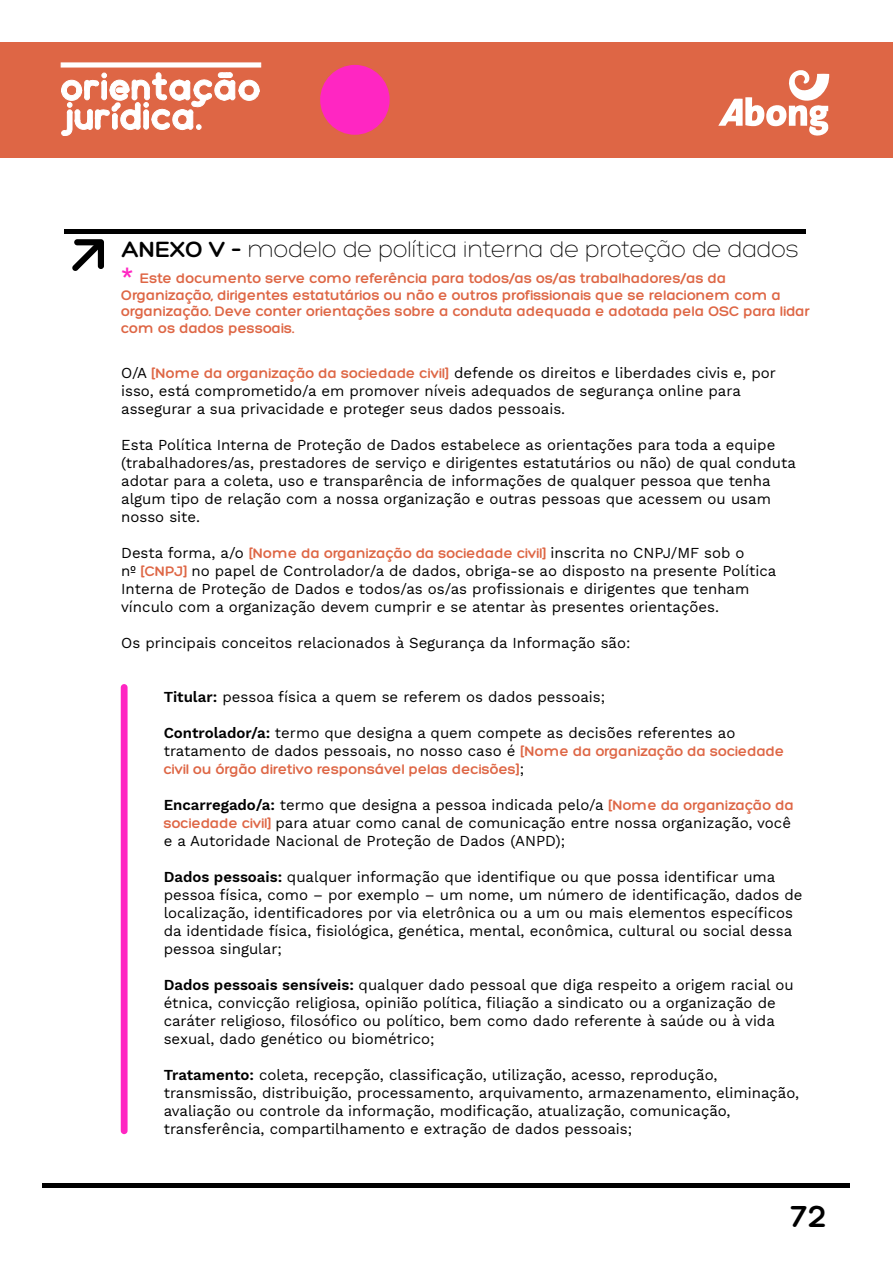
<style>
.page{position:relative;width:893px;height:1263px;background:#fff}
.page>*{position:absolute;margin:0;border:0;box-sizing:border-box;transform-origin:0 0}
.t1{font:700 33px "Hero";color:#000}
.t2{font:300 24px "Hero";letter-spacing:-.01em;color:#000}
.t3{font:15px/18px "Work Sans";color:#000}
.t4{font:700 15px/16.5px "Hero";color:#de6645}
.s1{font-weight:700}
.s2{font-family:"Work Sans";font-weight:400;font-size:21px;color:#ff26c2}
.s3{font-family:"Hero";font-weight:700;color:#de6645}
.s4{font-family:"Work Sans";font-weight:400;color:#000}
</style>
<div class="page">
<div style="left:0;top:43px;width:893px;height:115px;background:#de6645"></div>
<svg style="left:320px;top:65px;width:70px;height:70px"></svg>
<hr style="left:61px;top:63px;width:200px;height:4px;background:#fff">
<svg style="left:61px;top:73px;width:198px;height:63px"></svg>
<hr style="left:43px;top:1184px;width:807px;height:4px;background:#000">
<svg style="left:718px;top:70px;width:111px;height:66px"></svg>
<hr style="left:64px;top:230px;width:741px;height:4px;background:#000">
<svg style="left:72px;top:239px;width:32px;height:32px"></svg>
<div style="left:121px;top:684px;width:7px;height:450px;background:#ff26c2;border-radius:3px"></div>
<h2 class="t2" style="left:122px;top:236px;width:678px"><span class="s1">ANEXO V –</span> modelo de política interna de proteção de dados</h2>
<p class="t4" style="left:121px;top:271px;width:690px"><span class="s2">*</span> Este documento serve como referência para todos/as os/as trabalhadores/as da Organização, dirigentes estatutários ou não e outros profissionais que se relacionem com a organização. Deve conter orientações sobre a conduta adequada e adotada pela OSC para lidar com os dados pessoais.</p>
<p class="t3" style="left:121px;top:363px;width:656px">O/A <span class="s3">[Nome da organização da sociedade civil]</span> defende os direitos e liberdades civis e, por isso, está comprometido/a em promover níveis adequados de segurança online para assegurar a sua privacidade e proteger seus dados pessoais.</p>
<p class="t3" style="left:121px;top:435px;width:676px">Esta Política Interna de Proteção de Dados estabelece as orientações para toda a equipe (trabalhadores/as, prestadores de serviço e dirigentes estatutários ou não) de qual conduta adotar para a coleta, uso e transparência de informações de qualquer pessoa que tenha algum tipo de relação com a nossa organização e outras pessoas que acessem ou usam nosso site.</p>
<p class="t3" style="left:121px;top:543px;width:656px">Desta forma, a/o <span class="s3">[Nome da organização da sociedade civil]</span> inscrita no CNPJ/MF sob o<br>nº <span class="s3">[CNPJ]</span> no papel de Controlador/a de dados, obriga-se ao disposto na presente Política Interna de Proteção de Dados e todos/as os/as profissionais e dirigentes que tenham vínculo com a organização devem cumprir e se atentar às presentes orientações.</p>
<p class="t3" style="left:121px;top:633px;width:511px">Os principais conceitos relacionados à Segurança da Informação são:</p>
<p class="t3" style="left:164px;top:687px;width:443px">Titular: pessoa física a quem se referem os dados pessoais;</p>
<p class="t3" style="left:164px;top:723px;width:622px">Controlador/a: termo que designa a quem compete as decisões referentes ao tratamento de dados pessoais, no nosso caso é <span class="s3">[Nome da organização da sociedade</span></p>
<p class="t4" style="left:164px;top:762px;width:362px">civil ou órgão diretivo responsável pelas decisões]<span class="s4">;</span></p>
<p class="t3" style="left:164px;top:795px;width:632px">Encarregado/a: termo que designa a pessoa indicada pelo/a <span class="s3">[Nome da organização da sociedade civil]</span> para atuar como canal de comunicação entre nossa organização, você e a Autoridade Nacional de Proteção de Dados (ANPD);</p>
<p class="t3" style="left:164px;top:867px;width:640px">Dados pessoais: qualquer informação que identifique ou que possa identificar uma pessoa física, como – por exemplo – um nome, um número de identificação, dados de localização, identificadores por via eletrônica ou a um ou mais elementos específicos da identidade física, fisiológica, genética, mental, econômica, cultural ou social dessa pessoa singular;</p>
<p class="t3" style="left:164px;top:975px;width:631px">Dados pessoais sensíveis: qualquer dado pessoal que diga respeito a origem racial ou étnica, convicção religiosa, opinião política, filiação a sindicato ou a organização de caráter religioso, filosófico ou político, bem como dado referente à saúde ou à vida sexual, dado genético ou biométrico;</p>
<p class="t3" style="left:164px;top:1065px;width:637px">Tratamento: coleta, recepção, classificação, utilização, acesso, reprodução, transmissão, distribuição, processamento, arquivamento, armazenamento, eliminação, avaliação ou controle da informação, modificação, atualização, comunicação, transferência, compartilhamento e extração de dados pessoais;</p>
<h1 class="t1" style="left:791px;top:1198px;width:37px">72</h1>
</div>
